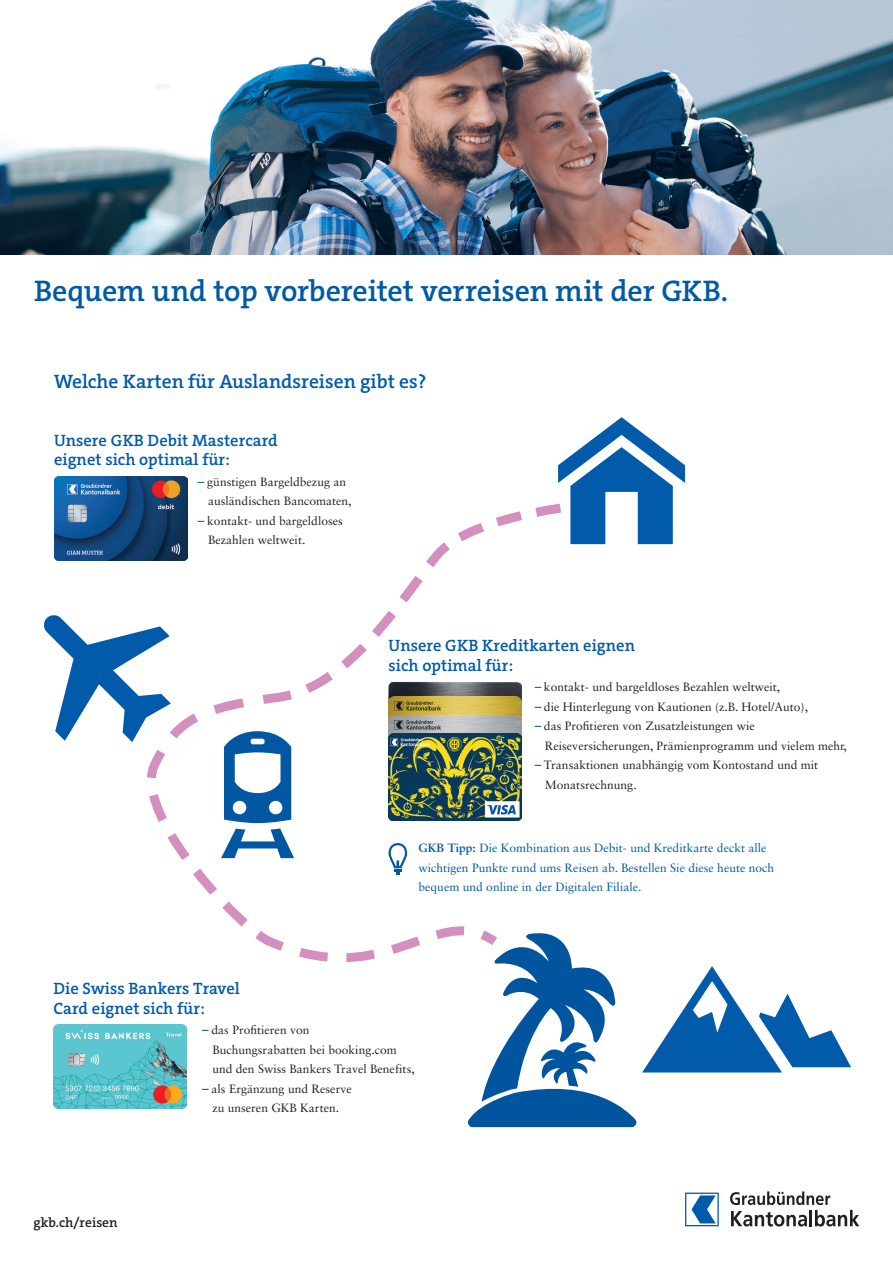
<style>
.page{position:relative;width:893px;height:1263px;background:#fff}
.page>*{position:absolute;margin:0;border:0;box-sizing:border-box;transform-origin:0 0}
.t1{font:600 30px "The Serif C5";letter-spacing:-.005em;color:#015aa4}
.t2{font:600 19.5px "The Serif C5";color:#015aaa}
.t3{font:600 16.5px/19.5px "The Serif C5";letter-spacing:.005em;color:#015aaa}
.t4{font:600 13.5px "The Serif C5";letter-spacing:.005em;color:#231f20}
.t5{font:12px/19.5px "Sabon LT Std";letter-spacing:.005em;color:#231f20}
.t6{font:12px/19.5px "Sabon LT Std";letter-spacing:.005em;color:#015aaa}
.s1{font-family:"The Serif C5";font-weight:600;color:#2463a8}
.s2{font-weight:700}
</style>
<div class="page">
<svg style="left:685px;top:1192px;width:34px;height:34px"></svg>
<svg style="left:730px;top:1191px;width:129px;height:35px"></svg>
<img style="left:54px;top:476px;width:133px;height:84px">
<img style="left:0;top:0;width:893px;height:254px">
<svg style="left:441px;top:417px;width:244px;height:137px"></svg>
<svg style="left:44px;top:566px;width:807px;height:561px"></svg>
<h1 class="t1" style="left:34px;top:272px;width:696px">Bequem und top vorbereitet verreisen mit der GKB.</h1>
<h2 class="t2" style="left:54px;top:369px;width:374px">Welche Karten für Auslandsreisen gibt es?</h2>
<h3 class="t3" style="left:54px;top:430px;width:225px">Unsere GKB Debit Mastercard eignet sich optimal für:</h3>
<p class="t5" style="left:208px;top:472px;width:145px;text-indent:-10px"><span class="s1">–</span> günstigen Bargeldbezug an ausländischen Bancomaten,</p>
<p class="t5" style="left:208px;top:511px;width:136px;text-indent:-10px"><span class="s1">–</span> kontakt- und bargeldloses<br>Bezahlen weltweit.</p>
<h3 class="t3" style="left:54px;top:979px;width:188px">Die Swiss Bankers Travel<br>Card eignet sich für:</h3>
<h3 class="t3" style="left:388px;top:636px;width:248px">Unsere GKB Kreditkarten eignen sich optimal für:</h3>
<p class="t5" style="left:535px;top:677px;width:247px"><span class="s1">–</span> kontakt- und bargeldloses Bezahlen weltweit,</p>
<p class="t5" style="left:535px;top:696px;width:275px"><span class="s1">–</span> die Hinterlegung von Kautionen (z.B. Hotel/Auto),</p>
<p class="t5" style="left:545px;top:716px;width:304px;text-indent:-10px"><span class="s1">–</span> das Profitieren von Zusatzleistungen wie<br>Reiseversicherungen, Prämienprogramm und vielem mehr,</p>
<p class="t5" style="left:545px;top:755px;width:275px;text-indent:-10px"><span class="s1">–</span> Transaktionen unabhängig vom Kontostand und mit<br>Monatsrechnung.</p>
<p class="t6" style="left:419px;top:838px;width:357px"><span class="s2">GKB Tipp:</span> Die Kombination aus Debit- und Kreditkarte deckt alle wichtigen Punkte rund ums Reisen ab. Bestellen Sie diese heute noch bequem und online in der Digitalen Filiale.</p>
<p class="t4" style="left:34px;top:1213px;width:86px">gkb.ch/reisen</p>
<p class="t5" style="left:212px;top:1020px;width:204px;text-indent:-10px"><span class="s1">–</span> das Profitieren von<br>Buchungsrabatten bei booking.com und den Swiss Bankers Travel Benefits,</p>
<p class="t5" style="left:202px;top:1078px;width:151px;text-align:center"><span class="s1">–</span> als Ergänzung und Reserve zu unseren GKB Karten.</p>
</div>
